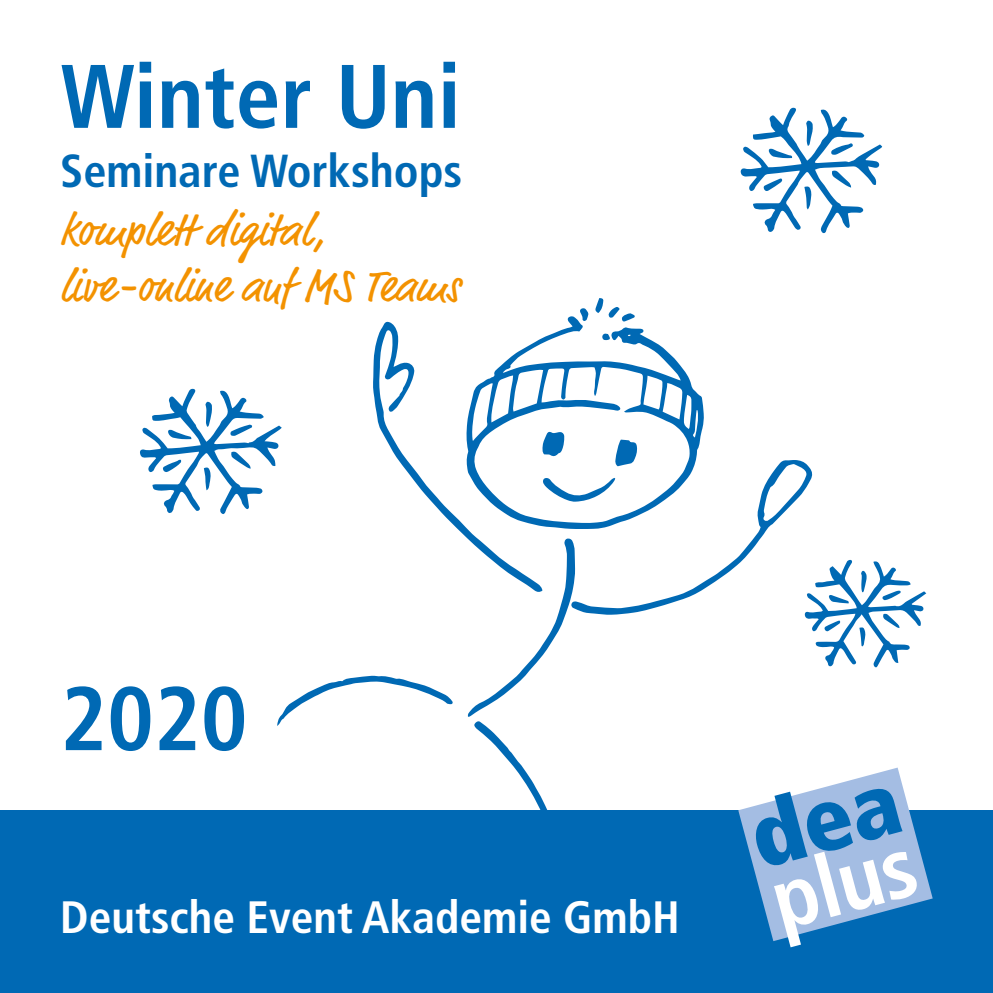
<style>
.page{position:relative;width:993px;height:993px;background:#fff}
.page>*{position:absolute;margin:0;border:0;box-sizing:border-box;transform-origin:0 0}
.t1{font:700 condensed 90px "Frutiger LT Std";color:#0069b4}
.t2{font:46.25px "Market OT";color:#f39200}
.t3{font:700 condensed 46.25px "Frutiger LT Std";color:#0069b4}
.t4{font:700 condensed 45.25px "Frutiger LT Std";color:#fff}
</style>
<div class="page">
<div style="left:0;top:810px;width:992px;height:182px;background:#0069b4"></div>
<svg style="left:140px;top:388px;width:142px;height:126px"></svg>
<svg style="left:740px;top:108px;width:141px;height:125px"></svg>
<svg style="left:542px;top:316px;width:161px;height:115px"></svg>
<svg style="left:373px;top:321px;width:169px;height:217px"></svg>
<svg style="left:277px;top:675px;width:176px;height:50px"></svg>
<svg style="left:579px;top:308px;width:9px;height:13px"></svg>
<svg style="left:594px;top:298px;width:41px;height:23px"></svg>
<svg style="left:601px;top:333px;width:8px;height:7px"></svg>
<svg style="left:467px;top:431px;width:465px;height:516px"></svg>
<p class="t1" style="left:60px;top:43px;width:402px">Winter Uni</p>
<p class="t3" style="left:60px;top:144px;width:403px">Seminare Workshops</p>
<p class="t2" style="left:60px;top:203px;width:267px">komplett digital,</p>
<p class="t2" style="left:60px;top:258px;width:401px">live-online auf MS Teams</p>
<p class="t1" style="left:60px;top:665px;width:189px">2020</p>
<p class="t4" style="left:60px;top:889px;width:621px">Deutsche Event Akademie GmbH</p>
</div>
